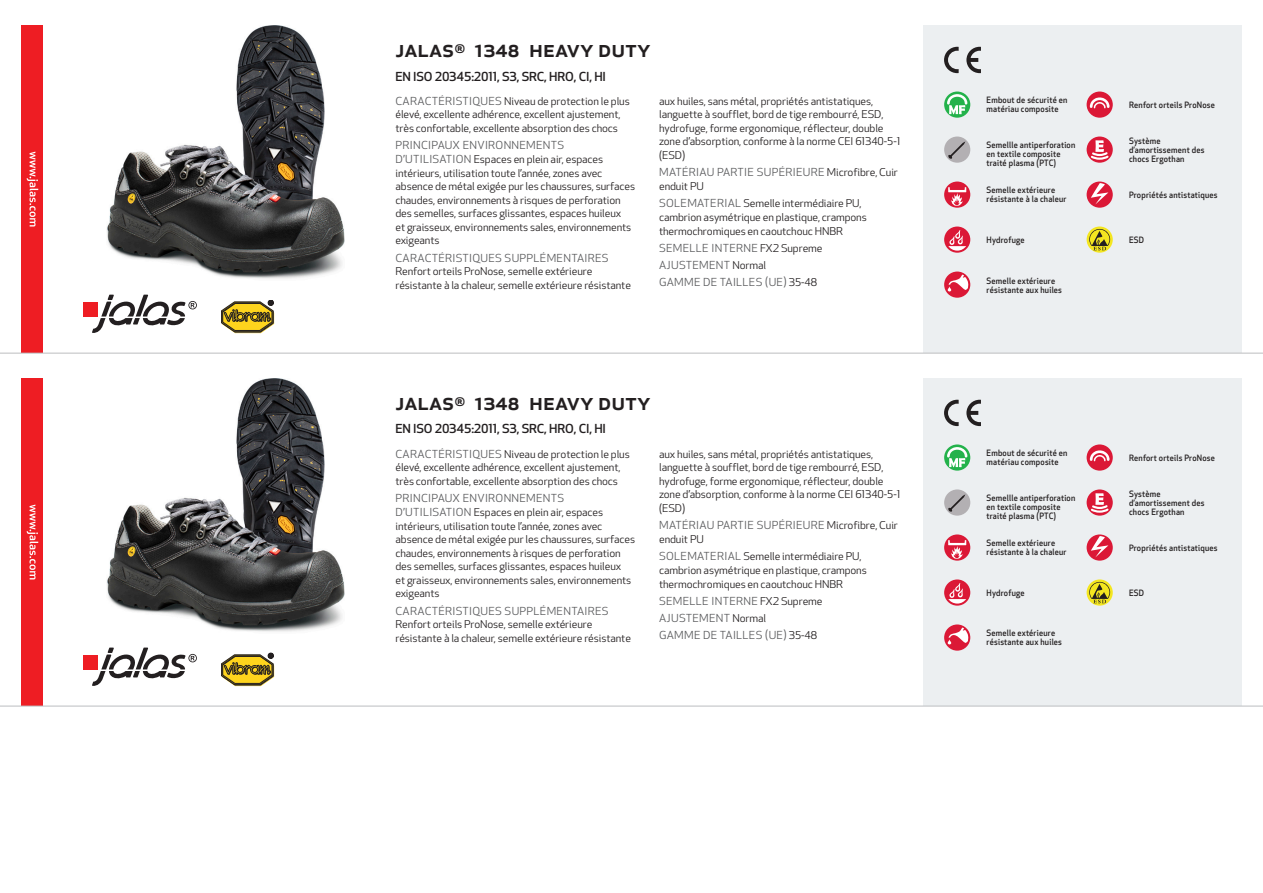
<style>
.page{position:relative;width:1263px;height:893px;background:#fff}
.page>*{position:absolute;margin:0;border:0;box-sizing:border-box;transform-origin:0 0}
.Produkt_namn{font:500 24px "Apex New";color:#231f20}
.Ingress{font:500 12.15px "Apex New";letter-spacing:-.015em;color:#231f20;scale:1.06 1}
.Funktion{font:10.8px/17.2px "Apex New";letter-spacing:.025em;color:#57585a;scale:1.06 1}
.Funktion-2{font:10.5px/13.5px "Apex New";letter-spacing:-.01em;color:#231f20;scale:1.06 1}
.Funktion_body{font:500 8.55px/9px "Apex New";letter-spacing:.025em;color:#231f20;scale:.95 1}
.s1{font-size:10.8px;color:#57585a}
.s2{font-size:10.5px;color:#231f20}
</style>
<div class="page">
<img style="left:107px;top:26px;width:238px;height:253px">
<div style="left:83px;top:302px;width:15px;height:14px;background:#ee1d23"></div>
<svg style="left:92px;top:295px;width:105px;height:38px"></svg>
<svg style="left:221px;top:300px;width:53px;height:33px;background:#ad9843"></svg>
<div style="left:21px;top:26px;width:22px;height:327px;background:#ee1d23"></div>
<svg style="left:27px;top:152px;width:11px;height:75px"></svg>
<div style="left:923px;top:26px;width:319px;height:327px;background:#eceff1"></div>
<svg style="left:966px;top:47px;width:15px;height:26px"></svg>
<svg style="left:944px;top:47px;width:15px;height:26px"></svg>
<svg style="left:944px;top:92px;width:26px;height:26px"></svg>
<svg style="left:947px;top:94px;width:20px;height:20px"></svg>
<div style="left:944px;top:137px;width:26px;height:26px;background:#b3b0b3;border-radius:50%"></div>
<svg style="left:948px;top:141px;width:17px;height:18px"></svg>
<div style="left:944px;top:182px;width:26px;height:26px;background:#db1836;border-radius:50%"></div>
<svg style="left:948px;top:187px;width:18px;height:19px"></svg>
<div style="left:944px;top:227px;width:26px;height:26px;background:#db1836;border-radius:50%"></div>
<svg style="left:948px;top:230px;width:18px;height:21px"></svg>
<svg style="left:944px;top:272px;width:26px;height:26px"></svg>
<svg style="left:948px;top:275px;width:20px;height:17px"></svg>
<div style="left:1086px;top:92px;width:27px;height:26px;background:#db1836;border-radius:50%"></div>
<svg style="left:1090px;top:97px;width:19px;height:11px"></svg>
<svg style="left:1086px;top:137px;width:27px;height:26px"></svg>
<svg style="left:1089px;top:140px;width:21px;height:21px"></svg>
<svg style="left:1086px;top:182px;width:27px;height:26px"></svg>
<svg style="left:1091px;top:183px;width:17px;height:22px"></svg>
<svg style="left:1086px;top:227px;width:27px;height:26px"></svg>
<svg style="left:1089px;top:229px;width:21px;height:21px"></svg>
<img style="left:107px;top:378px;width:238px;height:254px">
<div style="left:83px;top:654px;width:15px;height:15px;background:#ee1d23"></div>
<svg style="left:92px;top:648px;width:105px;height:38px"></svg>
<svg style="left:221px;top:653px;width:53px;height:33px;background:#ad9843"></svg>
<div style="left:21px;top:378px;width:22px;height:328px;background:#ee1d23"></div>
<svg style="left:27px;top:505px;width:11px;height:74px"></svg>
<div style="left:923px;top:378px;width:319px;height:328px;background:#eceff1"></div>
<svg style="left:966px;top:400px;width:15px;height:26px"></svg>
<svg style="left:944px;top:400px;width:15px;height:26px"></svg>
<svg style="left:944px;top:444px;width:26px;height:27px"></svg>
<svg style="left:947px;top:447px;width:20px;height:20px"></svg>
<div style="left:944px;top:489px;width:26px;height:27px;background:#b3b0b3;border-radius:50%"></div>
<svg style="left:948px;top:494px;width:17px;height:18px"></svg>
<svg style="left:944px;top:534px;width:26px;height:27px"></svg>
<svg style="left:948px;top:540px;width:18px;height:19px"></svg>
<svg style="left:944px;top:579px;width:26px;height:27px"></svg>
<svg style="left:948px;top:583px;width:18px;height:21px"></svg>
<svg style="left:944px;top:624px;width:26px;height:27px"></svg>
<svg style="left:948px;top:627px;width:20px;height:17px"></svg>
<svg style="left:1086px;top:444px;width:27px;height:27px"></svg>
<svg style="left:1090px;top:450px;width:19px;height:11px"></svg>
<svg style="left:1086px;top:489px;width:27px;height:27px"></svg>
<svg style="left:1089px;top:493px;width:21px;height:21px"></svg>
<svg style="left:1086px;top:534px;width:27px;height:27px"></svg>
<svg style="left:1091px;top:536px;width:17px;height:21px"></svg>
<svg style="left:1086px;top:579px;width:27px;height:27px"></svg>
<svg style="left:1089px;top:582px;width:21px;height:21px"></svg>
<hr style="left:0;top:353px;width:1263px;height:1px;background:#bcbdc0">
<hr style="left:0;top:706px;width:1263px;height:1px;background:#bcbdc0">
<p class="Produkt_namn" style="left:395px;top:33px;width:257px">JALAS<sup>®</sup> 1348 HEAVY DUTY</p>
<p class="Ingress" style="left:395px;top:68px;width:200px">EN ISO 20345:2011, S3, SRC, HRO, CI, HI</p>
<p class="Funktion-2" style="left:395px;top:94px;width:223px"><span class="s1">CARACTÉRISTIQUES</span> Niveau de protection le plus élevé, excellente adhérence, excellent ajustement, très confortable, excellente absorption des chocs</p>
<p class="Funktion" style="left:395px;top:137px;width:161px">PRINCIPAUX ENVIRONNEMENTS</p>
<p class="Funktion-2" style="left:395px;top:153px;width:228px"><span class="s1">D’UTILISATION</span> Espaces en plein air, espaces intérieurs, utilisation toute l’année, zones avec absence de métal exigée pur les chaussures, surfaces chaudes, environnements à risques de perforation des semelles, surfaces glissantes, espaces huileux<br>et graisseux, environnements sales, environnements exigeants</p>
<p class="Funktion" style="left:395px;top:249px;width:203px">CARACTÉRISTIQUES SUPPLÉMENTAIRES</p>
<p class="Funktion-2" style="left:395px;top:265px;width:224px">Renfort orteils ProNose, semelle extérieure résistante à la chaleur, semelle extérieure résistante</p>
<p class="Funktion-2" style="left:659px;top:94px;width:229px">aux huiles, sans métal, propriétés antistatiques, languette à soufflet, bord de tige rembourré, ESD, hydrofuge, forme ergonomique, réflecteur, double zone d’absorption, conforme à la norme CEI 61340-5-1 (ESD)</p>
<p class="Funktion" style="left:659px;top:164px;width:227px">MATÉRIAU PARTIE SUPÉRIEURE <span class="s2">Microfibre, Cuir</span></p>
<p class="Funktion-2" style="left:659px;top:178px;width:193px;line-height:17.2px">enduit PU<br><span class="s1">SOLEMATERIAL</span> Semelle intermédiaire PU,</p>
<p class="Funktion-2" style="left:659px;top:210px;width:197px">cambrion asymétrique en plastique, crampons thermochromiques en caoutchouc HNBR</p>
<p class="Funktion" style="left:659px;top:239px;width:156px">SEMELLE INTERNE <span class="s2">FX2 Supreme<br></span>AJUSTEMENT <span class="s2">Normal<br></span>GAMME DE TAILLES (UE) <span class="s2">35-48</span></p>
<p class="Produkt_namn" style="left:395px;top:385px;width:257px">JALAS<sup>®</sup> 1348 HEAVY DUTY</p>
<p class="Ingress" style="left:395px;top:421px;width:200px">EN ISO 20345:2011, S3, SRC, HRO, CI, HI</p>
<p class="Funktion-2" style="left:395px;top:447px;width:223px"><span class="s1">CARACTÉRISTIQUES</span> Niveau de protection le plus élevé, excellente adhérence, excellent ajustement, très confortable, excellente absorption des chocs</p>
<p class="Funktion" style="left:395px;top:490px;width:161px">PRINCIPAUX ENVIRONNEMENTS</p>
<p class="Funktion-2" style="left:395px;top:506px;width:228px"><span class="s1">D’UTILISATION</span> Espaces en plein air, espaces intérieurs, utilisation toute l’année, zones avec absence de métal exigée pur les chaussures, surfaces chaudes, environnements à risques de perforation des semelles, surfaces glissantes, espaces huileux<br>et graisseux, environnements sales, environnements exigeants</p>
<p class="Funktion" style="left:395px;top:602px;width:203px">CARACTÉRISTIQUES SUPPLÉMENTAIRES</p>
<p class="Funktion-2" style="left:395px;top:618px;width:224px">Renfort orteils ProNose, semelle extérieure résistante à la chaleur, semelle extérieure résistante</p>
<p class="Funktion-2" style="left:659px;top:447px;width:229px">aux huiles, sans métal, propriétés antistatiques, languette à soufflet, bord de tige rembourré, ESD, hydrofuge, forme ergonomique, réflecteur, double zone d’absorption, conforme à la norme CEI 61340-5-1 (ESD)</p>
<p class="Funktion" style="left:659px;top:517px;width:227px">MATÉRIAU PARTIE SUPÉRIEURE <span class="s2">Microfibre, Cuir</span></p>
<p class="Funktion-2" style="left:659px;top:531px;width:193px;line-height:17.2px">enduit PU<br><span class="s1">SOLEMATERIAL</span> Semelle intermédiaire PU,</p>
<p class="Funktion-2" style="left:659px;top:563px;width:197px">cambrion asymétrique en plastique, crampons thermochromiques en caoutchouc HNBR</p>
<p class="Funktion" style="left:659px;top:592px;width:156px">SEMELLE INTERNE <span class="s2">FX2 Supreme<br></span>AJUSTEMENT <span class="s2">Normal<br></span>GAMME DE TAILLES (UE) <span class="s2">35-48</span></p>
<p class="Funktion_body" style="left:986px;top:96px;width:87px">Embout de sécurité en matériau composite</p>
<p class="Funktion_body" style="left:986px;top:140px;width:95px">Semellle antiperforation en textile composite traité plasma (PTC)</p>
<p class="Funktion_body" style="left:986px;top:186px;width:86px">Semelle extérieure résistante à la chaleur</p>
<p class="Funktion_body" style="left:986px;top:235px;width:42px">Hydrofuge</p>
<p class="Funktion_body" style="left:986px;top:276px;width:81px">Semelle extérieure résistante aux huiles</p>
<p class="Funktion_body" style="left:1129px;top:100px;width:92px">Renfort orteils ProNose</p>
<p class="Funktion_body" style="left:1129px;top:136px;width:81px">Système d’amortissement des chocs Ergothan</p>
<p class="Funktion_body" style="left:1129px;top:190px;width:95px">Propriétés antistatiques</p>
<p class="Funktion_body" style="left:1129px;top:235px;width:17px">ESD</p>
<p class="Funktion_body" style="left:986px;top:449px;width:87px">Embout de sécurité en matériau composite</p>
<p class="Funktion_body" style="left:986px;top:493px;width:95px">Semellle antiperforation en textile composite traité plasma (PTC)</p>
<p class="Funktion_body" style="left:986px;top:539px;width:86px">Semelle extérieure résistante à la chaleur</p>
<p class="Funktion_body" style="left:986px;top:588px;width:42px">Hydrofuge</p>
<p class="Funktion_body" style="left:986px;top:629px;width:81px">Semelle extérieure résistante aux huiles</p>
<p class="Funktion_body" style="left:1129px;top:453px;width:92px">Renfort orteils ProNose</p>
<p class="Funktion_body" style="left:1129px;top:489px;width:81px">Système d’amortissement des chocs Ergothan</p>
<p class="Funktion_body" style="left:1129px;top:543px;width:95px">Propriétés antistatiques</p>
<p class="Funktion_body" style="left:1129px;top:588px;width:17px">ESD</p>
</div>
